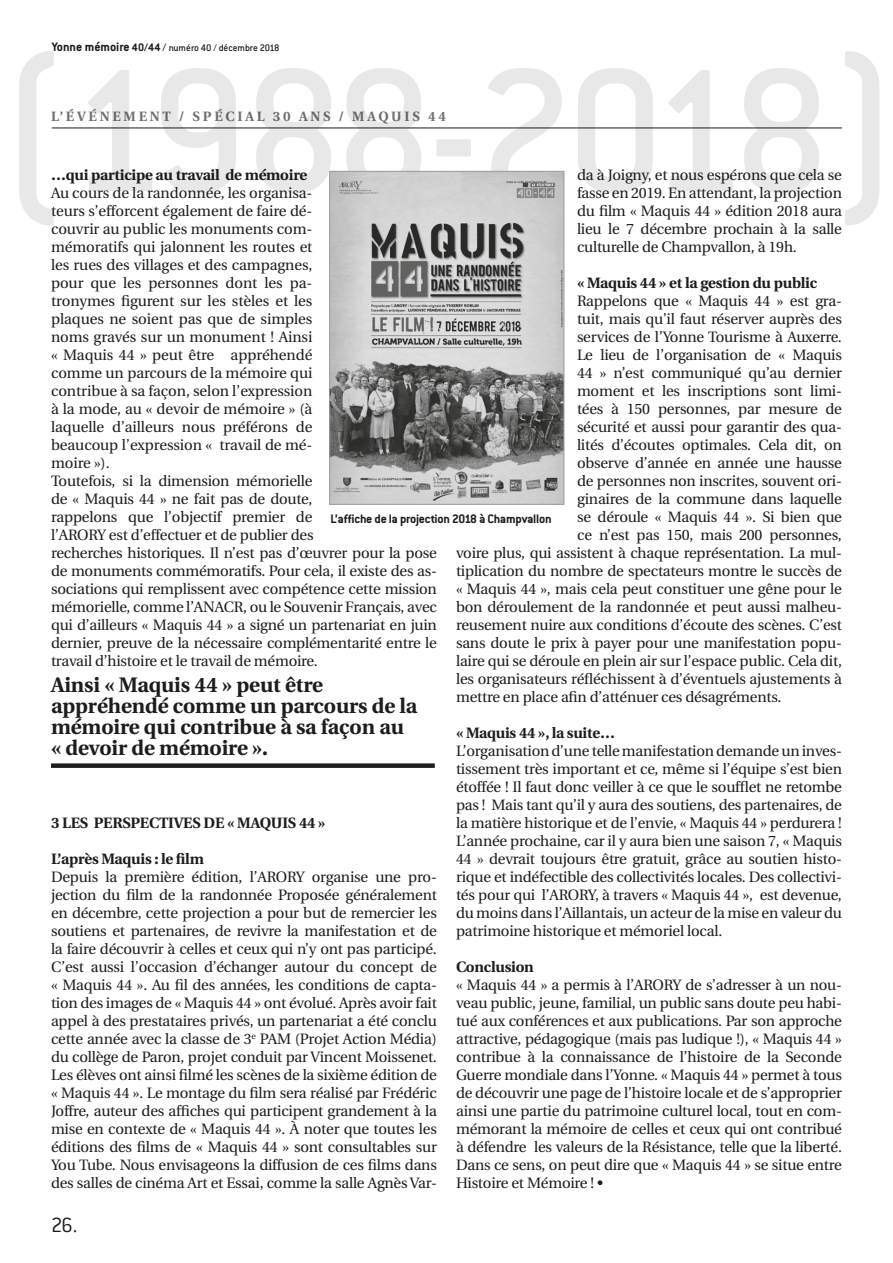
<style>
.page{position:relative;width:893px;height:1263px;background:#fff}
.page>*{position:absolute;margin:0;border:0;box-sizing:border-box;transform-origin:0 0}
.t1{font:300 22.5px "Conduit ITC";color:#1d1d1b}
.t2{font:700 21px/21px "Utopia";letter-spacing:-.005em;color:#1d1d1b}
.t3{font:15px/18px "Utopia";letter-spacing:-.015em;color:#1d1d1b;text-align:justify}
.t4{font:700 15px "Utopia";letter-spacing:-.015em;color:#1d1d1b}
.t5{font:700 13.5px "Conduit ITC";letter-spacing:-.015em;color:#1d1d1b}
.t6{font:700 13.5px "Utopia";letter-spacing:.2em;color:#70706f}
.t7{font:500 10.5px "Conduit ITC";letter-spacing:-.01em;color:#1d1d1b}
.s1{font-weight:700;font-size:13.5px}
.s2{font-weight:700;font-size:12px}
.s3{font-size:12px}
</style>
<div class="page">
<svg style="left:19px;top:51px;width:860px;height:174px"></svg>
<div style="left:51px;top:763px;width:384px;height:5px;background:#1d1d1b"></div>
<svg style="left:329px;top:171px;width:235px;height:334px;background:#a3a3a2"></svg>
<p class="t7" style="left:52px;top:42px;width:229px"><span class="s1">Yonne mémoire</span> <span class="s2">40/44</span> <span class="s3">/</span> numéro 40 / décembre 2018</p>
<p class="t6" style="left:51px;top:108px;width:396px">L’ÉVÉNEMENT / SPÉCIAL 30 ANS / MAQUIS 44</p>
<p class="t4" style="left:51px;top:166px;width:258px">…qui participe au travail de mémoire</p>
<p class="t3" style="left:51px;top:184px;width:387px;text-align:left">Au cours de la randonnée, les organisa-<br>teurs s’efforcent également de faire dé-<br>couvrir au public les monuments com-<br>mémoratifs qui jalonnent les routes et<br>les rues des villages et des campagnes,<br>pour que les personnes dont les pa-<br>tronymes figurent sur les stèles et les<br>plaques ne soient pas que de simples<br>noms gravés sur un monument ! Ainsi<br>« Maquis 44 » peut être appréhendé<br>comme un parcours de la mémoire qui<br>contribue à sa façon, selon l’expression<br>à la mode, au « devoir de mémoire » (à<br>laquelle d’ailleurs nous préférons de<br>beaucoup l’expression « travail de mé-<br>moire »).<br>Toutefois, si la dimension mémorielle<br>de « Maquis 44 » ne fait pas de doute,<br>rappelons que l’objectif premier de<br>l’ARORY est d’effectuer et de publier des<br>recherches historiques. Il n’est pas d’œuvrer pour la pose de monuments commémoratifs. Pour cela, il existe des as&shy;sociations qui remplissent avec compétence cette mission mémorielle, comme l’ANACR, ou le Souvenir Français, avec qui d’ailleurs « Maquis 44 » a signé un partenariat en juin dernier, preuve de la nécessaire complémentarité entre le travail d’histoire et le travail de mémoire.</p>
<p class="t3" style="left:577px;top:166px;width:266px">da à Joigny, et nous espérons que cela se fasse en 2019. En attendant, la projection du film « Maquis 44 » édition 2018 aura lieu le 7 décembre prochain à la salle culturelle de Champvallon, à 19h.</p>
<p class="t4" style="left:577px;top:274px;width:242px">« Maquis 44 » et la gestion du public</p>
<p class="t3" style="left:577px;top:292px;width:266px">Rappelons que « Maquis 44 » est gra-</p>
<p class="t3" style="left:577px;top:310px;width:266px">tuit, mais qu’il faut réserver auprès des</p>
<p class="t3" style="left:577px;top:328px;width:266px">services de l’Yonne Tourisme à Auxerre.</p>
<p class="t3" style="left:577px;top:346px;width:266px">Le lieu de l’organisation de « Maquis</p>
<p class="t3" style="left:577px;top:364px;width:266px">44 » n’est communiqué qu’au dernier</p>
<p class="t3" style="left:577px;top:382px;width:266px">moment et les inscriptions sont limi-</p>
<p class="t3" style="left:577px;top:400px;width:266px">tées à 150 personnes, par mesure de</p>
<p class="t3" style="left:577px;top:418px;width:266px">sécurité et aussi pour garantir des qua-</p>
<p class="t3" style="left:577px;top:436px;width:266px">lités d’écoutes optimales. Cela dit, on</p>
<p class="t3" style="left:577px;top:454px;width:266px">observe d’année en année une hausse</p>
<p class="t3" style="left:577px;top:472px;width:266px">de personnes non inscrites, souvent ori-</p>
<p class="t3" style="left:577px;top:490px;width:266px">ginaires de la commune dans laquelle</p>
<p class="t3" style="left:577px;top:508px;width:266px">se déroule « Maquis 44 ». Si bien que</p>
<p class="t3" style="left:577px;top:526px;width:266px">ce n’est pas 150, mais 200 personnes,</p>
<p class="t3" style="left:456px;top:544px;width:387px">voire plus, qui assistent à chaque représentation. La mul-</p>
<p class="t3" style="left:456px;top:562px;width:387px">tiplication du nombre de spectateurs montre le succès de</p>
<p class="t3" style="left:456px;top:580px;width:387px">« Maquis 44 », mais cela peut constituer une gêne pour le</p>
<p class="t3" style="left:456px;top:598px;width:387px">bon déroulement de la randonnée et peut aussi malheu-</p>
<p class="t3" style="left:456px;top:616px;width:387px">reusement nuire aux conditions d’écoute des scènes. C’est</p>
<p class="t3" style="left:456px;top:634px;width:387px">sans doute le prix à payer pour une manifestation popu-</p>
<p class="t3" style="left:456px;top:652px;width:387px">laire qui se déroule en plein air sur l’espace public. Cela dit,</p>
<p class="t3" style="left:456px;top:670px;width:387px">les organisateurs réfléchissent à d’éventuels ajustements à</p>
<p class="t3" style="left:456px;top:688px;width:327px">mettre en place afin d’atténuer ces désagréments.</p>
<p class="t4" style="left:456px;top:724px;width:160px">« Maquis 44 », la suite…</p>
<p class="t3" style="left:456px;top:742px;width:387px">L’organisation d’une telle manifestation demande un inves&shy;tissement très important et ce, même si l’équipe s’est bien étoffée ! Il faut donc veiller à ce que le soufflet ne retombe pas ! Mais tant qu’il y aura des soutiens, des partenaires, de la matière historique et de l’envie, « Maquis 44 » perdurera !<br>L’année prochaine, car il y aura bien une saison 7, « Maquis 44 » devrait toujours être gratuit, grâce au soutien histo&shy;rique et indéfectible des collectivités locales. Des collectivi&shy;tés pour qui l’ARORY, à travers « Maquis 44 », est devenue, du moins dans l’Aillantais, un acteur de la mise en valeur du patrimoine historique et mémoriel local.</p>
<p class="t4" style="left:456px;top:958px;width:79px">Conclusion</p>
<p class="t3" style="left:456px;top:976px;width:387px">« Maquis 44 » a permis à l’ARORY de s’adresser à un nou&shy;veau public, jeune, familial, un public sans doute peu habi&shy;tué aux conférences et aux publications. Par son approche attractive, pédagogique (mais pas ludique !), « Maquis 44 » contribue à la connaissance de l’histoire de la Seconde Guerre mondiale dans l’Yonne. « Maquis 44 » permet à tous de découvrir une page de l’histoire locale et de s’approprier ainsi une partie du patrimoine culturel local, tout en com&shy;mémorant la mémoire de celles et ceux qui ont contribué à défendre les valeurs de la Résistance, telle que la liberté.<br>Dans ce sens, on peut dire que « Maquis 44 » se situe entre Histoire et Mémoire ! •</p>
<p class="t5" style="left:331px;top:511px;width:222px">L’affiche de la projection 2018 à Champvallon</p>
<h2 class="t2" style="left:51px;top:674px;width:368px">Ainsi « Maquis 44 » peut être appréhendé comme un parcours de la mémoire qui contribue à sa façon au « devoir de mémoire ».</h2>
<p class="t4" style="left:51px;top:814px;width:276px">3 LES PERSPECTIVES DE « MAQUIS 44 »</p>
<p class="t4" style="left:51px;top:850px;width:154px">L’après Maquis : le film</p>
<p class="t3" style="left:51px;top:868px;width:387px">Depuis la première édition, l’ARORY organise une pro&shy;jection du film de la randonnée Proposée généralement en décembre, cette projection a pour but de remercier les soutiens et partenaires, de revivre la manifestation et de la faire découvrir à celles et ceux qui n’y ont pas participé.<br>C’est aussi l’occasion d’échanger autour du concept de « Maquis 44 ». Au fil des années, les conditions de capta&shy;tion des images de « Maquis 44 » ont évolué. Après avoir fait appel à des prestataires privés, un partenariat a été conclu cette année avec la classe de 3<sup>e</sup> PAM (Projet Action Média) du collège de Paron, projet conduit par Vincent Moissenet.<br>Les élèves ont ainsi filmé les scènes de la sixième édition de « Maquis 44 ». Le montage du film sera réalisé par Frédéric Joffre, auteur des affiches qui participent grandement à la mise en contexte de « Maquis 44 ». À noter que toutes les éditions des films de « Maquis 44 » sont consultables sur You Tube. Nous envisageons la diffusion de ces films dans des salles de cinéma Art et Essai, comme la salle Agnès Var-</p>
<h1 class="t1" style="left:51px;top:1213px;width:28px">26.</h1>
</div>
